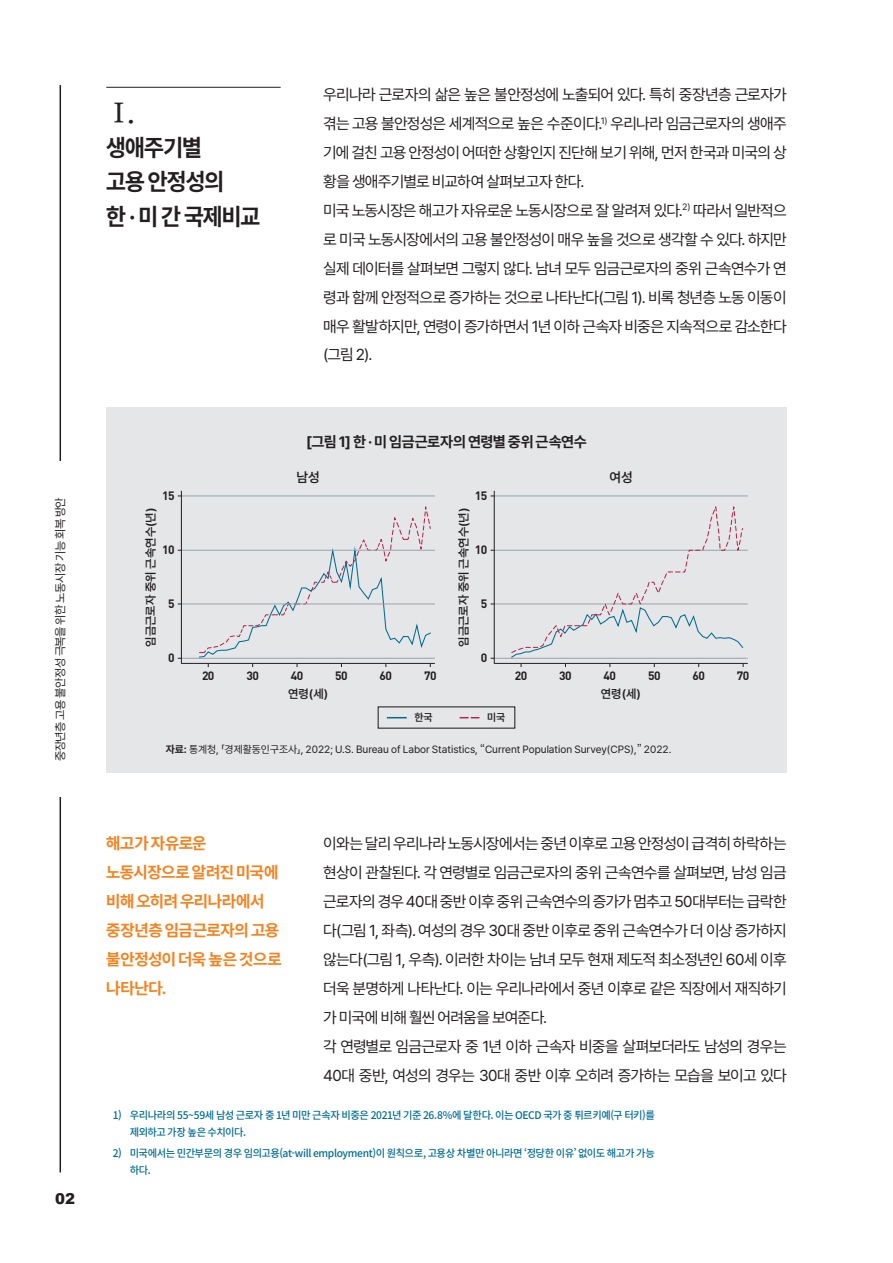
<style>
.page{position:relative;width:893px;height:1263px;background:#fff}
.page>*{position:absolute;margin:0;border:0;box-sizing:border-box;transform-origin:0 0}
.t1{font:700 27px "Nanum Myeongjo OTF Extra";color:#231f20}
.t2{font:700 24px/34.5px "Pretendard";letter-spacing:-.035em;color:#231f20;scale:.95 1}
.t3{font:700 16.5px/29px "Pretendard";letter-spacing:-.02em;color:#f58220}
.t4{font:15.75px/29px "Pretendard";letter-spacing:-.05em;color:#231f20}
.t5{font:700 15px "Pretendard";letter-spacing:-.025em;color:#231f20}
.t6{font:900 15px "Arial";color:#231f20}
.t7{font:600 13.5px "Pretendard";color:#231f20}
.t8{font:600 12px "Pretendard";color:#231f20}
.t9{font:700 12px "DIN Pro";letter-spacing:-.045em;color:#231f20}
.t10{font:12px "Pretendard";letter-spacing:-.05em;color:#231f20}
.t11{font:500 10.5px/16.5px "Noto Sans CJ Kkr";letter-spacing:-.04em;color:#016c92}
.t12{font:10.5px "Pretendard";color:#231f20}
.t13{font:600 10.5px "Pretendard";color:#231f20}
.s1{font-weight:700}
.s2{font-family:"Noto Sans CJ Kkr"}
</style>
<div class="page">
<hr style="left:60px;top:85px;width:1px;height:1087px;background:#231f20">
<div style="left:106px;top:407px;width:681px;height:366px;background:#e5e6e8"></div>
<hr style="left:181px;top:658px;width:254px;height:1px;background:#95a3ad">
<hr style="left:181px;top:604px;width:254px;height:1px;background:#95a3ad">
<hr style="left:181px;top:550px;width:254px;height:1px;background:#95a3ad">
<hr style="left:181px;top:496px;width:254px;height:1px;background:#95a3ad">
<hr style="left:181px;top:491px;width:1px;height:173px;background:#231f20">
<svg style="left:198px;top:506px;width:234px;height:161px"></svg>
<hr style="left:181px;top:663px;width:254px;height:1px;background:#231f20">
<svg style="left:388px;top:717px;width:18px;height:1px"></svg>
<svg style="left:460px;top:717px;width:19px;height:1px"></svg>
<hr style="left:494px;top:658px;width:254px;height:1px;background:#95a3ad">
<hr style="left:494px;top:604px;width:254px;height:1px;background:#95a3ad">
<hr style="left:494px;top:550px;width:254px;height:1px;background:#95a3ad">
<hr style="left:494px;top:496px;width:254px;height:1px;background:#95a3ad">
<hr style="left:494px;top:491px;width:1px;height:173px;background:#231f20">
<hr style="left:494px;top:663px;width:254px;height:1px;background:#231f20">
<svg style="left:510px;top:506px;width:234px;height:161px"></svg>
<hr style="left:106px;top:87px;width:175px;height:1px;background:#231f20">
<p class="t10" style="left:52px;top:761px;width:266px;rotate:-90deg">중장년층 고용 불안정성 극복을 위한 노동시장 기능 회복 방안</p>
<p class="t6" style="left:55px;top:1187px;width:21px">02</p>
<h1 class="t1" style="left:106px;top:97px;width:30px">Ⅰ.</h1>
<h2 class="t2" style="left:106px;top:129px;width:164px">생애주기별<br>고용 안정성의<br>한 · 미 간 국제비교</h2>
<p class="t4" style="left:323px;top:79px;width:465px">우리나라 근로자의 삶은 높은 불안정성에 노출되어 있다. 특히 중장년층 근로자가 겪는 고용 불안정성은 세계적으로 높은 수준이다.<sup>1)</sup> 우리나라 임금근로자의 생애주 기에 걸친 고용 안정성이 어떠한 상황인지 진단해 보기 위해, 먼저 한국과 미국의 상 황을 생애주기별로 비교하여 살펴보고자 한다.<br>미국 노동시장은 해고가 자유로운 노동시장으로 잘 알려져 있다.<sup>2)</sup> 따라서 일반적으 로 미국 노동시장에서의 고용 불안정성이 매우 높을 것으로 생각할 수 있다. 하지만 실제 데이터를 살펴보면 그렇지 않다. 남녀 모두 임금근로자의 중위 근속연수가 연 령과 함께 안정적으로 증가하는 것으로 나타난다(그림 1). 비록 청년층 노동 이동이 매우 활발하지만, 연령이 증가하면서 1년 이하 근속자 비중은 지속적으로 감소한다 (그림 2).</p>
<p class="t5" style="left:306px;top:431px;width:282px">[그림 1] 한 · 미 임금근로자의 연령별 중위 근속연수</p>
<p class="t7" style="left:296px;top:467px;width:25px">남성</p>
<p class="t7" style="left:609px;top:467px;width:25px">여성</p>
<p class="t9" style="left:162px;top:487px;width:14px">15</p>
<p class="t9" style="left:475px;top:487px;width:14px">15</p>
<p class="t8" style="left:142px;top:647px;width:141px;rotate:-90deg">임금근로자 중위 근속연수(년)</p>
<p class="t9" style="left:162px;top:541px;width:14px">10</p>
<p class="t9" style="left:168px;top:595px;width:8px">5</p>
<p class="t8" style="left:455px;top:647px;width:141px;rotate:-90deg">임금근로자 중위 근속연수(년)</p>
<p class="t9" style="left:475px;top:541px;width:14px">10</p>
<p class="t9" style="left:481px;top:595px;width:8px">5</p>
<p class="t9" style="left:168px;top:649px;width:8px">0</p>
<p class="t9" style="left:481px;top:649px;width:8px">0</p>
<p class="t9" style="left:202px;top:668px;width:14px">20</p>
<p class="t9" style="left:246px;top:668px;width:14px">30</p>
<p class="t9" style="left:291px;top:668px;width:14px">40</p>
<p class="t9" style="left:335px;top:668px;width:14px">50</p>
<p class="t9" style="left:380px;top:668px;width:14px">60</p>
<p class="t9" style="left:424px;top:668px;width:14px">70</p>
<p class="t8" style="left:288px;top:685px;width:42px">연령(세)</p>
<p class="t13" style="left:414px;top:710px;width:20px">한국</p>
<p class="t13" style="left:487px;top:710px;width:20px">미국</p>
<p class="t9" style="left:515px;top:668px;width:14px">20</p>
<p class="t9" style="left:559px;top:668px;width:14px">30</p>
<p class="t9" style="left:604px;top:668px;width:14px">40</p>
<p class="t9" style="left:648px;top:668px;width:14px">50</p>
<p class="t9" style="left:692px;top:668px;width:14px">60</p>
<p class="t9" style="left:737px;top:668px;width:14px">70</p>
<p class="t8" style="left:601px;top:685px;width:42px">연령(세)</p>
<p class="t12" style="left:166px;top:742px;width:507px"><span class="s1">자료:</span> 통계청, 「경제활동인구조사」, 2022; U.S. Bureau of Labor Statistics, <span class="s2">“</span>Current Population Survey(CPS),<span class="s2">”</span> 2022.</p>
<p class="t3" style="left:106px;top:828px;width:177px">해고가 자유로운 노동시장으로 알려진 미국에 비해 오히려 우리나라에서 중장년층 임금근로자의 고용 불안정성이 더욱 높은 것으로 나타난다.</p>
<p class="t4" style="left:323px;top:828px;width:465px">이와는 달리 우리나라 노동시장에서는 중년 이후로 고용 안정성이 급격히 하락하는 현상이 관찰된다. 각 연령별로 임금근로자의 중위 근속연수를 살펴보면, 남성 임금 근로자의 경우 40대 중반 이후 중위 근속연수의 증가가 멈추고 50대부터는 급락한 다(그림 1, 좌측). 여성의 경우 30대 중반 이후로 중위 근속연수가 더 이상 증가하지 않는다(그림 1, 우측). 이러한 차이는 남녀 모두 현재 제도적 최소정년인 60세 이후 더욱 분명하게 나타난다. 이는 우리나라에서 중년 이후로 같은 직장에서 재직하기 가 미국에 비해 훨씬 어려움을 보여준다.<br>각 연령별로 임금근로자 중 1년 이하 근속자 비중을 살펴보더라도 남성의 경우는 40대 중반, 여성의 경우는 30대 중반 이후 오히려 증가하는 모습을 보이고 있다</p>
<p class="t11" style="left:130px;top:1107px;width:527px;text-indent:-17px">1) 우리나라의 55~59세 남성 근로자 중 1년 미만 근속자 비중은 2021년 기준 26.8%에 달한다. 이는 OECD 국가 중 튀르키예(구 터키)를 제외하고 가장 높은 수치이다.</p>
<p class="t11" style="left:130px;top:1145px;width:527px;text-indent:-17px">2) 미국에서는 민간부문의 경우 임의고용(at-will employment)이 원칙으로, 고용상 차별만 아니라면 ‘정당한 이유’ 없이도 해고가 가능 하다.</p>
</div>
